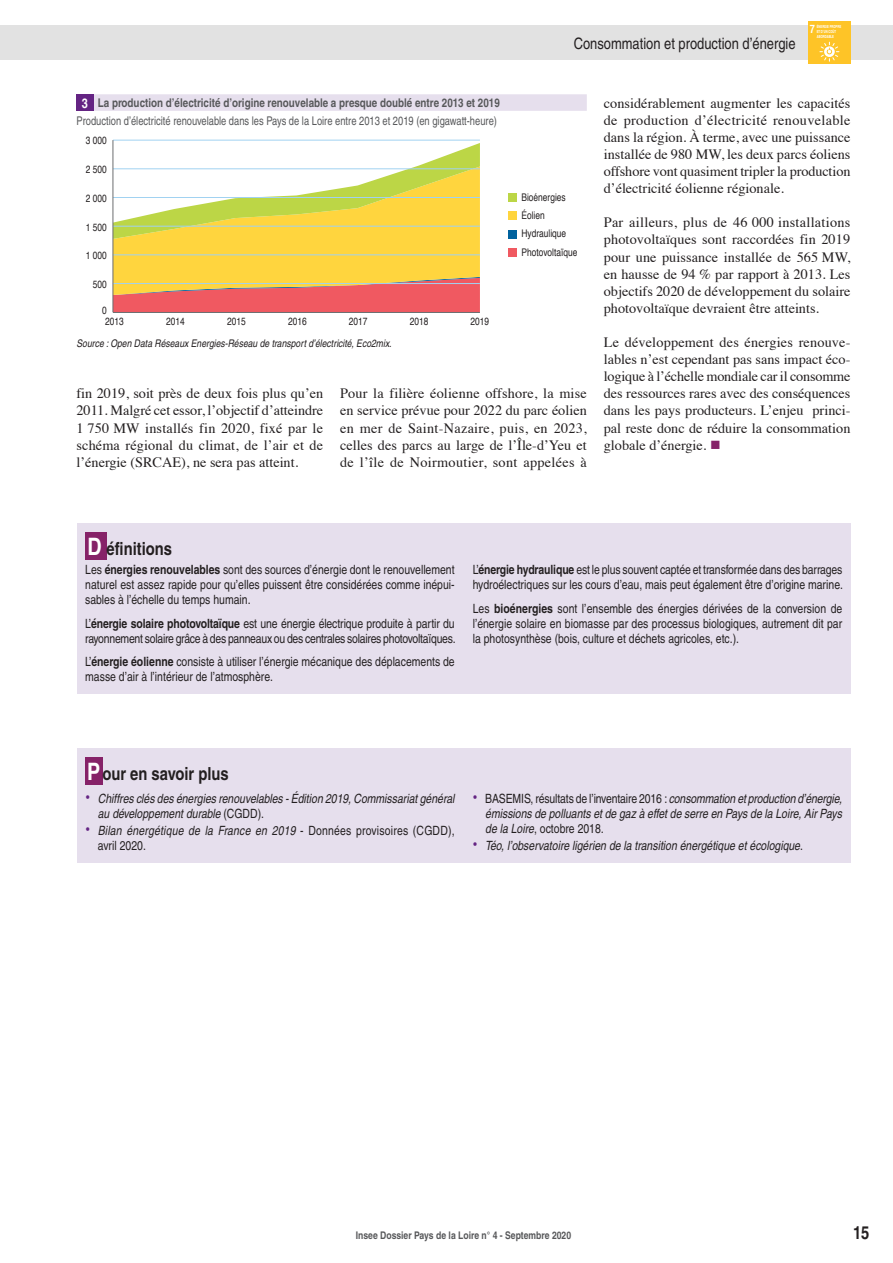
<style>
.page{position:relative;width:893px;height:1263px;background:#fff}
.page>*{position:absolute;margin:0;border:0;box-sizing:border-box;transform-origin:0 0}
.t1{font:700 condensed 18px "Helvetica";color:#231f20}
.t2{font:condensed 15.75px "Helvetica";color:#231f20}
.t3{font:14.25px/17.1px "Times";color:#231f20;text-align:justify}
.t4{font:700 condensed 13.5px "Helvetica";color:#fff}
.t5{font:condensed 12.75px/15px "Helvetica";color:#231f20}
.t6{font:italic condensed 12.75px/15px "Helvetica";color:#231f20}
.t7{font:condensed 12.75px/15px "Helvetica";letter-spacing:-.02em;color:#231f20}
.t8{font:condensed 12px "Helvetica";color:#57585a;scale:.95 1}
.t9{font:700 condensed 12px "Helvetica";color:#57585a}
.t10{font:700 11.55px "Helvetica";color:#fff;scale:.8 1}
.t11{font:10.5px/18.3px "Helvetica";color:#231f20;scale:.8 1}
.t12{font:italic condensed 10.5px "Helvetica";color:#231f20}
.t13{font:700 condensed 10.5px "Helvetica";color:#57585a}
.t14{font:700 4.05px/4.9px "Helvetica";color:#fff;scale:.66 1}
.s1{color:#862268}
.s2{font-size:24px;color:#fff}
.s3{font-weight:700}
.s4{font-family:"Helvetica Neue";font-style:normal;font-stretch:normal;font-size:16.5px;color:#642483}
.s5{font-style:normal}
.s6{font-family:"Helvetica Neue";font-stretch:normal;font-size:16.5px;color:#642483}
.s7{font-style:italic}
</style>
<div class="page">
<div style="left:0;top:26px;width:893px;height:34px;background:#e2e2e2"></div>
<div style="left:808px;top:21px;width:42px;height:43px;background:#fec427"></div>
<svg style="left:820px;top:42px;width:19px;height:19px"></svg>
<div style="left:77px;top:94px;width:510px;height:17px;background:#e6dfed"></div>
<div style="left:508px;top:230px;width:9px;height:8px;background:#00629e"></div>
<div style="left:508px;top:248px;width:9px;height:9px;background:#f05961"></div>
<div style="left:508px;top:211px;width:9px;height:9px;background:#ffd53e"></div>
<div style="left:508px;top:193px;width:9px;height:9px;background:#bcd646"></div>
<div style="left:114px;top:295px;width:366px;height:17px;background:#f05961"></div>
<svg style="left:114px;top:239px;width:366px;height:56px;background:#f9c247"></svg>
<svg style="left:114px;top:143px;width:366px;height:96px"></svg>
<hr style="left:113px;top:283px;width:367px;height:1px;background:#a1d2f1">
<hr style="left:113px;top:255px;width:367px;height:1px;background:#a1d2f1">
<hr style="left:113px;top:226px;width:367px;height:1px;background:#a1d2f1">
<hr style="left:113px;top:197px;width:367px;height:1px;background:#a1d2f1">
<hr style="left:113px;top:168px;width:367px;height:1px;background:#a1d2f1">
<hr style="left:113px;top:140px;width:367px;height:1px;background:#a1d2f1">
<hr style="left:113px;top:140px;width:1px;height:172px;background:#6c6d70">
<hr style="left:113px;top:312px;width:367px;height:1px;background:#6c6d70">
<div style="left:77px;top:94px;width:17px;height:17px;background:#642483"></div>
<div style="left:77px;top:748px;width:773px;height:115px;background:#e6dfed"></div>
<div style="left:85px;top:757px;width:17px;height:27px;background:#862268"></div>
<div style="left:77px;top:523px;width:774px;height:171px;background:#e6dfed"></div>
<div style="left:85px;top:532px;width:22px;height:27px;background:#862268"></div>
<p class="t2" style="left:574px;top:34px;width:223px">Consommation et production d’énergie</p>
<p class="t10" style="left:810px;top:20px;width:8px">7</p>
<p class="t14" style="left:817px;top:24px;width:39px">ÉNERGIE PROPRE<br>ET D’UN COÛT<br>ABORDABLE</p>
<p class="t9" style="left:98px;top:96px;width:404px">La production d’électricité d’origine renouvelable a presque doublé entre 2013 et 2019</p>
<p class="t8" style="left:77px;top:114px;width:444px">Production d’électricité renouvelable dans les Pays de la Loire entre 2013 et 2019 (en gigawatt-heure)</p>
<p class="t4" style="left:82px;top:95px;width:8px">3</p>
<p class="t11" style="left:86px;top:132px;width:28px">3 000</p>
<p class="t11" style="left:86px;top:161px;width:28px">2 500</p>
<p class="t11" style="left:86px;top:189px;width:28px">2 000</p>
<p class="t11" style="left:86px;top:218px;width:28px">1 500</p>
<p class="t11" style="left:86px;top:247px;width:28px">1 000</p>
<p class="t11" style="left:93px;top:275px;width:19px">500</p>
<p class="t11" style="left:102px;top:302px;width:7px">0</p>
<p class="t12" style="left:77px;top:338px;width:317px">Source : Open Data Réseaux Energies-Réseau de transport d’électricité, Eco2mix.</p>
<p class="t11" style="left:105px;top:313px;width:25px">2013</p>
<p class="t11" style="left:166px;top:313px;width:25px">2014</p>
<p class="t11" style="left:227px;top:313px;width:25px">2015</p>
<p class="t11" style="left:288px;top:313px;width:25px">2016</p>
<p class="t11" style="left:349px;top:313px;width:25px">2017</p>
<p class="t11" style="left:410px;top:313px;width:25px">2018</p>
<p class="t11" style="left:471px;top:313px;width:25px">2019</p>
<p class="t11" style="left:521px;top:188px;width:57px">Bioénergies</p>
<p class="t11" style="left:521px;top:207px;width:31px">Éolien</p>
<p class="t11" style="left:521px;top:225px;width:72px">Hydraulique<br>Photovoltaïque</p>
<p class="t3" style="left:77px;top:384px;width:248px">fin 2019, soit près de deux fois plus qu’en 2011. Malgré cet essor, l’objectif d’atteindre 1 750 MW installés fin 2020, fixé par le schéma régional du climat, de l’air et de l’énergie (SRCAE), ne sera pas atteint.</p>
<p class="t3" style="left:340px;top:384px;width:248px">Pour la filière éolienne offshore, la mise en service prévue pour 2022 du parc éolien en mer de Saint-Nazaire, puis, en 2023, celles des parcs au large de l’Île-d’Yeu et de l’île de Noirmoutier, sont appelées à</p>
<p class="t3" style="left:604px;top:93px;width:248px">considérablement augmenter les capacités de production d’électricité renouvelable dans la région. À terme, avec une puissance installée de 980 MW, les deux parcs éoliens offshore vont quasiment tripler la production d’électricité éolienne régionale.</p>
<p class="t3" style="left:604px;top:213px;width:248px">Par ailleurs, plus de 46 000 installations photovoltaïques sont raccordées fin 2019 pour une puissance installée de 565 MW, en hausse de 94 % par rapport à 2013. Les objectifs 2020 de développement du solaire photovoltaïque devraient être atteints.</p>
<p class="t3" style="left:604px;top:332px;width:248px">Le développement des énergies renouve&shy;lables n’est cependant pas sans impact éco&shy;logique à l’échelle mondiale car il consomme des ressources rares avec des conséquences dans les pays producteurs. L’enjeu princi&shy;pal reste donc de réduire la consommation globale d’énergie. <span class="s1">■</span></p>
<p class="t1" style="left:87px;top:537px;width:86px"><span class="s2">D</span> éfinitions</p>
<p class="t5" style="left:85px;top:562px;width:371px;text-align:justify">Les <span class="s3">énergies renouvelables</span> sont des sources d’énergie dont le renouvellement naturel est assez rapide pour qu’elles puissent être considérées comme inépui&shy;sables à l’échelle du temps humain.</p>
<p class="t7" style="left:85px;top:616px;width:372px">L’<span class="s3">énergie solaire photovoltaïque</span> est une énergie électrique produite à partir du rayonnement solaire grâce à des panneaux ou des centrales solaires photovoltaïques.</p>
<p class="t5" style="left:85px;top:654px;width:371px">L’<span class="s3">énergie éolienne</span> consiste à utiliser l’énergie mécanique des déplacements de masse d’air à l’intérieur de l’atmosphère.</p>
<p class="t5" style="left:473px;top:562px;width:372px">L’<span class="s3">énergie hydraulique</span> est le plus souvent captée et transformée dans des barrages hydroélectriques sur les cours d’eau, mais peut également être d’origine marine.</p>
<p class="t5" style="left:473px;top:600px;width:371px;text-align:justify">Les <span class="s3">bioénergies</span> sont l’ensemble des énergies dérivées de la conversion de l’énergie solaire en biomasse par des processus biologiques, autrement dit par la photosynthèse (bois, culture et déchets agricoles, etc.).</p>
<p class="t1" style="left:87px;top:762px;width:143px"><span class="s2">P</span>our en savoir plus</p>
<p class="t6" style="left:98px;top:791px;width:358px;text-indent:-13px"><span class="s4">•</span> Chiffres clés des énergies renouvelables - Édition 2019, Commissariat général au développement durable <span class="s5">(CGDD).</span></p>
<p class="t5" style="left:98px;top:823px;width:358px;text-indent:-13px"><span class="s6">•</span> <span class="s7">Bilan énergétique de la France en 2019</span> - Données provisoires (CGDD), avril 2020.</p>
<p class="t6" style="left:485px;top:791px;width:358px;text-align:justify;text-indent:-13px"><span class="s4">•</span> <span class="s5">BASEMIS, résultats de l’inventaire 2016 :</span> consommation et production d’énergie, émissions de polluants et de gaz à effet de serre en Pays de la Loire, Air Pays de la Loire<span class="s5">, octobre 2018</span>.</p>
<p class="t6" style="left:472px;top:838px;width:332px"><span class="s4">•</span> Téo, l’observatoire ligérien de la transition énergétique et écologique<span class="s5">.</span></p>
<p class="t13" style="left:356px;top:1229px;width:217px">Insee Dossier Pays de la Loire n° 4 - Septembre 2020</p>
<p class="t1" style="left:853px;top:1221px;width:18px">15</p>
</div>
